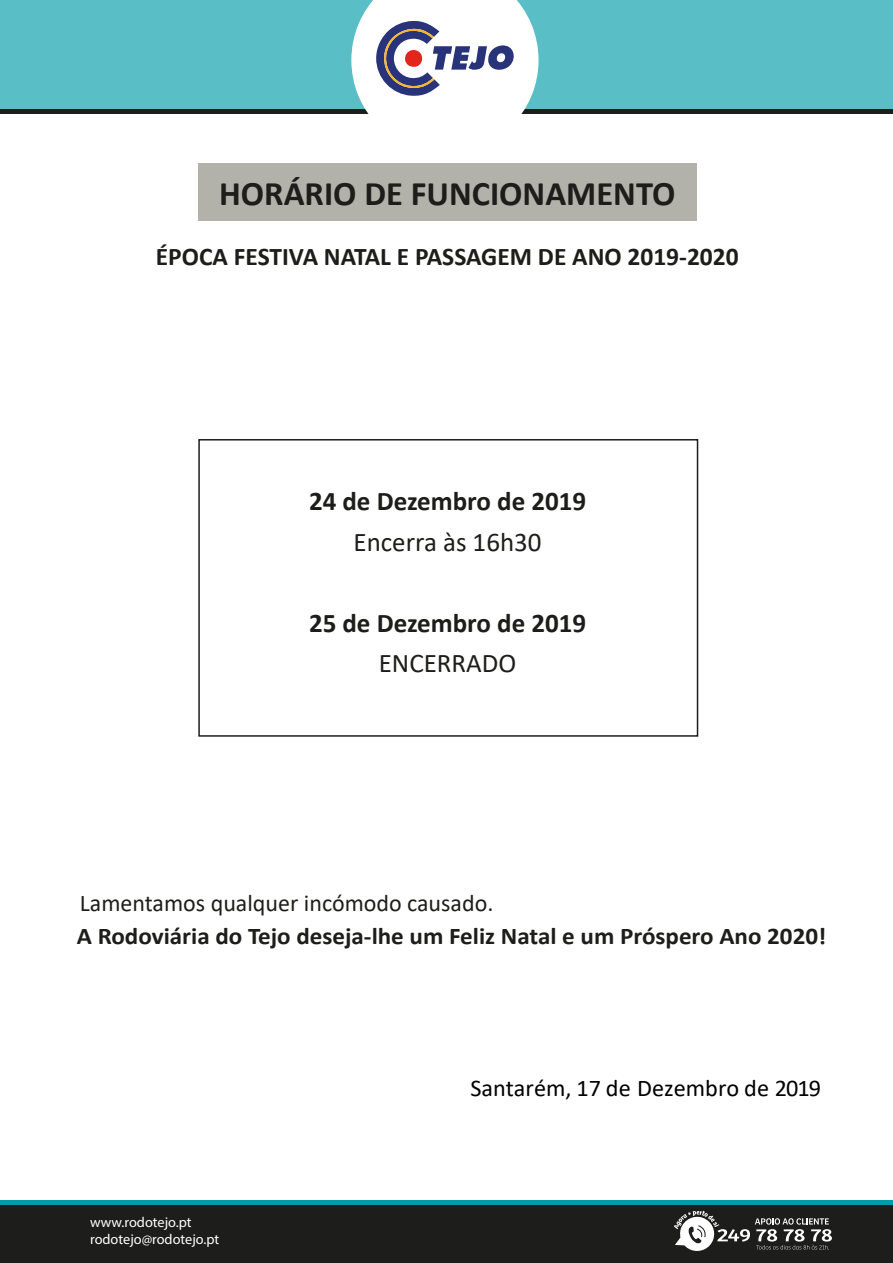
<style>
.page{position:relative;width:893px;height:1263px;background:#fff}
.page>*{position:absolute;margin:0;border:0;box-sizing:border-box;transform-origin:0 0}
.t1{font:700 34.5px "Calibri";color:#1d1d1b}
.t2{font:700 27px "Calibri";color:#1d1d1b}
.t3{font:27px "Calibri";color:#1d1d1b}
.t4{font:700 25.5px "Calibri";color:#1d1d1b}
.t5{font:700 24px "Calibri";color:#1d1d1b;scale:1.05 1}
.t6{font:24px "Calibri";color:#1d1d1b}
.t7{font:24px "Calibri";color:#000101}
.t8{font:14.25px "Myriad Pro";color:#fff}
</style>
<div class="page">
<div style="left:198px;top:164px;width:498px;height:57px;background:#b3b2aa"></div>
<div style="left:198px;top:439px;width:500px;height:298px;border:2px solid #1d1d1b"></div>
<div style="left:0;top:0;width:893px;height:111px;background:#5abec6"></div>
<hr style="left:0;top:110px;width:893px;height:4px;background:#1d1d1b">
<div style="left:0;top:1202px;width:893px;height:61px;background:#1d1d1b"></div>
<hr style="left:0;top:1200px;width:893px;height:4px;background:#009ba8">
<svg style="left:351px;top:0;width:187px;height:114px;background:#d2d6e0"></svg>
<svg style="left:674px;top:1211px;width:158px;height:40px"></svg>
<h1 class="t1" style="left:219px;top:169px;width:458px">HORÁRIO DE FUNCIONAMENTO</h1>
<p class="t4" style="left:156px;top:239px;width:584px">ÉPOCA FESTIVA NATAL E PASSAGEM DE ANO 2019-2020</p>
<p class="t2" style="left:309px;top:482px;width:279px">24 de Dezembro de 2019</p>
<p class="t3" style="left:354px;top:523px;width:190px">Encerra às 16h30</p>
<p class="t2" style="left:309px;top:603px;width:279px">25 de Dezembro de 2019</p>
<p class="t3" style="left:379px;top:644px;width:139px">ENCERRADO</p>
<p class="t6" style="left:80px;top:887px;width:415px">Lamentamos qualquer incómodo causado.</p>
<p class="t5" style="left:77px;top:919px;width:715px">A Rodoviária do Tejo deseja-lhe um Feliz Natal e um Próspero Ano 2020!</p>
<p class="t8" style="left:90px;top:1213px;width:103px">www.rodotejo.pt</p>
<p class="t8" style="left:90px;top:1231px;width:131px">rodotejo@rodotejo.pt</p>
<p class="t7" style="left:470px;top:1071px;width:352px">Santarém, 17 de Dezembro de 2019</p>
</div>
